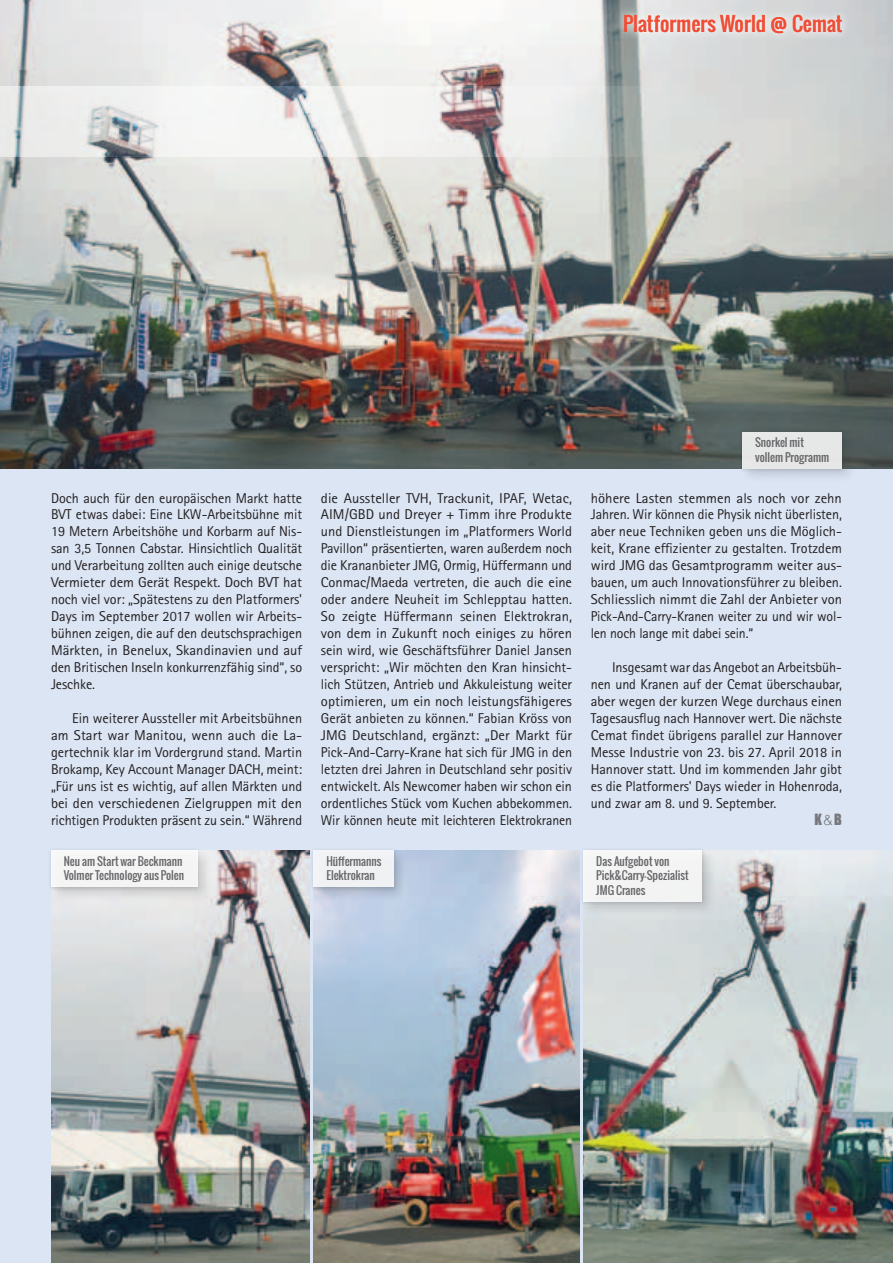
<style>
.page{position:relative;width:893px;height:1263px;background:#dbe5f4}
.page>*{position:absolute;margin:0;border:0;box-sizing:border-box;transform-origin:0 0}
.t1{font:19.5px "Oswald";letter-spacing:.005em;color:#ef4d35}
.t2{font:14.25px/17px "Rotis Sans Serif";letter-spacing:-.005em;color:#231f20;text-align:justify}
.t3{font:14.25px "Impact";color:#76787b}
.t4{font:11.25px/14.4px "Oswald";color:#67676a}
.s1{font-family:"Helvetica";font-weight:300}
</style>
<div class="page">
<img style="left:0;top:0;width:893px;height:469px">
<div style="left:612px;top:2px;width:240px;height:41px;background:#fff;opacity:.75"></div>
<div style="left:616px;top:7px;width:233px;height:33px;background:#fff;opacity:.75"></div>
<svg style="left:0;top:86px;width:893px;height:70px;background:#dbdcdb"></svg>
<div style="left:740px;top:429px;width:116px;height:54px;background:#231f20;opacity:.16"></div>
<div style="left:739px;top:428px;width:106px;height:44px;background:#231f20;opacity:.2"></div>
<div style="left:742px;top:432px;width:100px;height:37px;background:#e6e7e7"></div>
<img style="left:51px;top:850px;width:258px;height:413px">
<div style="left:48px;top:847px;width:163px;height:54px;background:#231f20;opacity:.16"></div>
<div style="left:47px;top:846px;width:154px;height:45px;background:#231f20;opacity:.2"></div>
<div style="left:51px;top:850px;width:146px;height:37px;background:#f4f4f4"></div>
<img style="left:314px;top:850px;width:265px;height:413px">
<div style="left:311px;top:847px;width:97px;height:54px;background:#231f20;opacity:.16"></div>
<div style="left:310px;top:846px;width:88px;height:45px;background:#231f20;opacity:.2"></div>
<div style="left:314px;top:850px;width:80px;height:37px;background:#f0f1f4"></div>
<img style="left:584px;top:850px;width:309px;height:413px">
<div style="left:581px;top:847px;width:135px;height:68px;background:#231f20;opacity:.16"></div>
<div style="left:580px;top:846px;width:126px;height:59px;background:#231f20;opacity:.2"></div>
<div style="left:584px;top:850px;width:118px;height:51px;background:#f3f3f3"></div>
<h1 class="t1" style="left:623px;top:9px;width:221px">Platformers World @ Cemat</h1>
<p class="t2" style="left:51px;top:489px;width:253px">Doch auch für den europäischen Markt hatte BVT etwas dabei: Eine LKW-Arbeitsbühne mit 19 Metern Arbeitshöhe und Korbarm auf Nis&shy;san 3,5 Tonnen Cabstar. Hinsichtlich Qualität und Verarbeitung zollten auch einige deutsche Vermieter dem Gerät Respekt. Doch BVT hat noch viel vor: „Spätestens zu den Platformers' Days im September 2017 wollen wir Arbeits&shy;bühnen zeigen, die auf den deutschsprachigen Märkten, in Benelux, Skandinavien und auf den Britischen Inseln konkurrenzfähig sind“, so Jeschke.</p>
<p class="t2" style="left:51px;top:709px;width:253px;text-indent:21px">Ein weiterer Aussteller mit Arbeitsbühnen am Start war Manitou, wenn auch die La&shy;gertechnik klar im Vordergrund stand. Martin Brokamp, Key Account Manager DACH, meint: „Für uns ist es wichtig, auf allen Märkten und bei den verschiedenen Zielgruppen mit den richtigen Produkten präsent zu sein.“ Während</p>
<p class="t4" style="left:755px;top:435px;width:76px">Snorkel mit vollem Programm</p>
<p class="t2" style="left:321px;top:489px;width:253px">die Aussteller TVH, Trackunit, IPAF, Wetac, AIM/GBD und Dreyer + Timm ihre Produkte und Dienstleistungen im „Platformers World Pavillon“ präsentierten, waren außerdem noch die Krananbieter JMG, Ormig, Hüffermann und Conmac/Maeda vertreten, die auch die eine oder andere Neuheit im Schlepptau hatten.<br>So zeigte Hüffermann seinen Elektrokran, von dem in Zukunft noch einiges zu hören sein wird, wie Geschäftsführer Daniel Jansen verspricht: „Wir möchten den Kran hinsicht&shy;lich Stützen, Antrieb und Akkuleistung weiter optimieren, um ein noch leistungsfähigeres Gerät anbieten zu können.“ Fabian Kröss von JMG Deutschland, ergänzt: „Der Markt für Pick-And-Carry-Krane hat sich für JMG in den letzten drei Jahren in Deutschland sehr positiv entwickelt. Als Newcomer haben wir schon ein ordentliches Stück vom Kuchen abbekommen.<br>Wir können heute mit leichteren Elektrokranen</p>
<p class="t2" style="left:591px;top:489px;width:253px">höhere Lasten stemmen als noch vor zehn Jahren. Wir können die Physik nicht überlisten, aber neue Techniken geben uns die Möglich&shy;keit, Krane effizienter zu gestalten. Trotzdem wird JMG das Gesamtprogramm weiter aus&shy;bauen, um auch Innovationsführer zu bleiben.<br>Schliesslich nimmt die Zahl der Anbieter von Pick-And-Carry-Kranen weiter zu und wir wol&shy;len noch lange mit dabei sein.“</p>
<p class="t2" style="left:591px;top:659px;width:253px;text-indent:21px">Insgesamt war das Angebot an Arbeitsbüh&shy;nen und Kranen auf der Cemat überschaubar, aber wegen der kurzen Wege durchaus einen Tagesausflug nach Hannover wert. Die nächste Cemat findet übrigens parallel zur Hannover Messe Industrie von 23. bis 27. April 2018 in Hannover statt. Und im kommenden Jahr gibt es die Platformers' Days wieder in Hohenroda, und zwar am 8. und 9. September.</p>
<p class="t3" style="left:814px;top:808px;width:29px">K<span class="s1">&amp;</span>B</p>
<p class="t4" style="left:64px;top:854px;width:122px">Neu am Start war Beckmann<br>Volmer Technology aus Polen</p>
<p class="t4" style="left:326px;top:854px;width:57px">Hüffermanns<br>Elektrokran</p>
<p class="t4" style="left:596px;top:854px;width:94px">Das Aufgebot von<br>Pick&amp;Carry-Spezialist<br>JMG Cranes</p>
</div>
